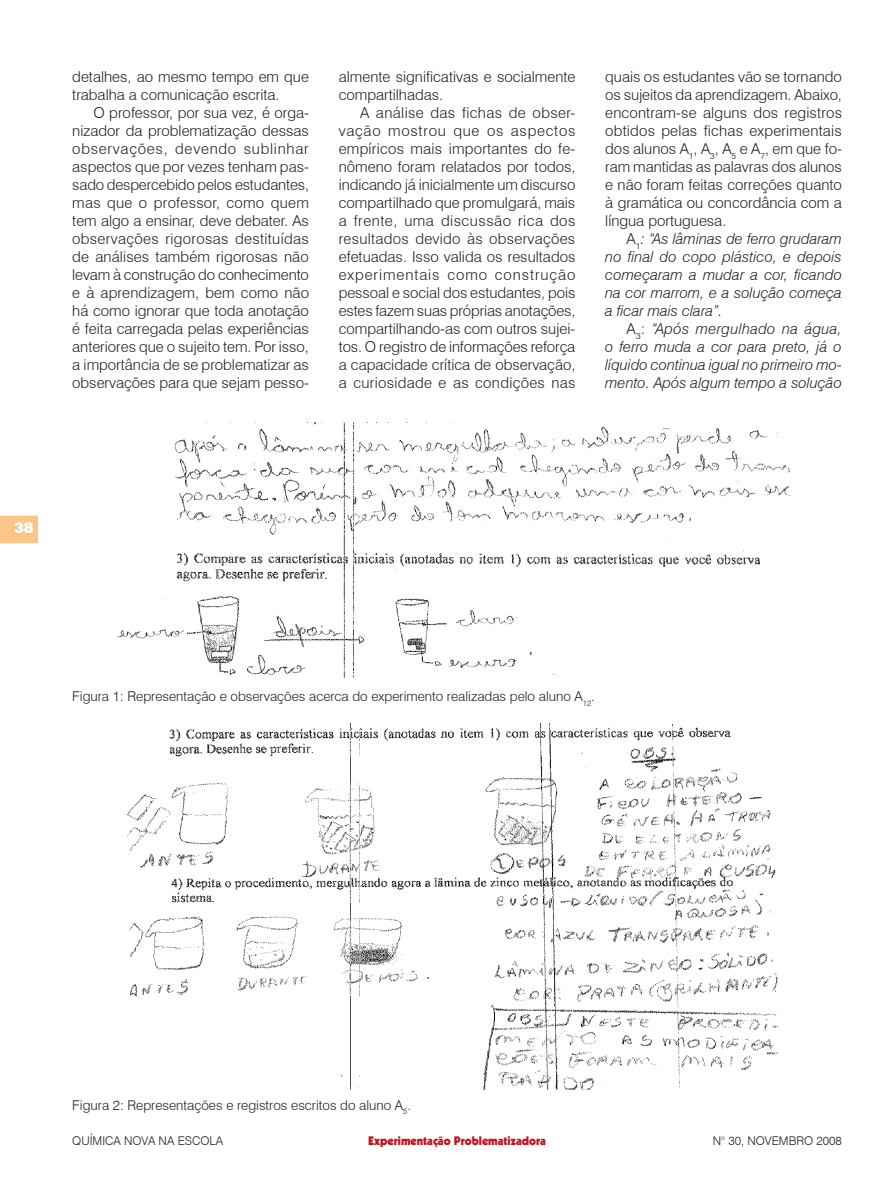
<style>
.page{position:relative;width:893px;height:1191px;background:#fff}
.page>*{position:absolute;margin:0;border:0;box-sizing:border-box;transform-origin:0 0}
.t1{font:300 15px/18px "Swiss 721 BT";color:#231f20;text-align:justify}
.t2{font:italic 300 15px/18px "Swiss 721 BT";color:#231f20;text-align:justify}
.t3{font:900 15px "Swiss 721 BT";color:#fff}
.Figura{font:300 13.5px "Swiss 721 BT";color:#231f20}
.t4{font:300 12px "Swiss 721 BT";color:#231f20}
.t5{font:900 12px "Kabel";color:#c4121a}
.s1{font-style:normal}
</style>
<div class="page">
<svg style="left:0;top:515px;width:38px;height:28px"></svg>
<img style="left:117px;top:423px;width:674px;height:255px">
<img style="left:127px;top:723px;width:652px;height:366px">
<p class="t1" style="left:72px;top:67px;width:238px">detalhes, ao mesmo tempo em que trabalha a comunicação escrita.</p>
<p class="t1" style="left:72px;top:103px;width:238px;text-indent:21px">O professor, por sua vez, é orga&shy;nizador da problematização dessas observações, devendo sublinhar aspectos que por vezes tenham pas&shy;sado despercebido pelos estudantes, mas que o professor, como quem tem algo a ensinar, deve debater. As observações rigorosas destituídas de análises também rigorosas não levam à construção do conhecimento e à aprendizagem, bem como não há como ignorar que toda anotação é feita carregada pelas experiências anteriores que o sujeito tem. Por isso, a importância de se problematizar as observações para que sejam pesso-</p>
<p class="t1" style="left:339px;top:67px;width:238px">almente significativas e socialmente compartilhadas.</p>
<p class="t1" style="left:339px;top:103px;width:238px;text-indent:21px">A análise das fichas de obser&shy;vação mostrou que os aspectos empíricos mais importantes do fe&shy;nômeno foram relatados por todos, indicando já inicialmente um discurso compartilhado que promulgará, mais a frente, uma discussão rica dos resultados devido às observações efetuadas. Isso valida os resultados experimentais como construção pessoal e social dos estudantes, pois estes fazem suas próprias anotações, compartilhando-as com outros sujei&shy;tos. O registro de informações reforça a capacidade crítica de observação, a curiosidade e as condições nas</p>
<p class="t1" style="left:605px;top:67px;width:238px">quais os estudantes vão se tornando os sujeitos da aprendizagem. Abaixo, encontram-se alguns dos registros obtidos pelas fichas experimentais dos alunos A<sub>1</sub>, A<sub>3</sub>, A<sub>5</sub> e A<sub>7</sub>, em que fo&shy;ram mantidas as palavras dos alunos e não foram feitas correções quanto à gramática ou concordância com a língua portuguesa.</p>
<p class="t2" style="left:605px;top:229px;width:238px;text-indent:21px"><span class="s1">A</span><sub>1</sub>: “As lâminas de ferro grudaram no final do copo plástico, e depois começaram a mudar a cor, ficando na cor marrom, e a solução começa a ficar mais clara”.</p>
<p class="t2" style="left:605px;top:319px;width:238px;text-indent:21px"><span class="s1">A</span><sub>3</sub><span class="s1">:</span> “Após mergulhado na água, o ferro muda a cor para preto, já o líquido continua igual no primeiro mo&shy;mento. Após algum tempo a solução</p>
<p class="t3" style="left:14px;top:518px;width:21px">38</p>
<p class="Figura" style="left:72px;top:688px;width:524px">Figura 1: Representação e observações acerca do experimento realizadas pelo aluno A<sub>12</sub>.</p>
<p class="Figura" style="left:72px;top:1096px;width:340px">Figura 2: Representações e registros escritos do aluno A<sub>5</sub>.</p>
<p class="t4" style="left:72px;top:1133px;width:152px">QUÍMICA NOVA NA ESCOLA</p>
<p class="t5" style="left:368px;top:1133px;width:179px">Experimentação Problematizadora</p>
<p class="t4" style="left:713px;top:1133px;width:131px">N° 30, NOVEMBRO 2008</p>
</div>
